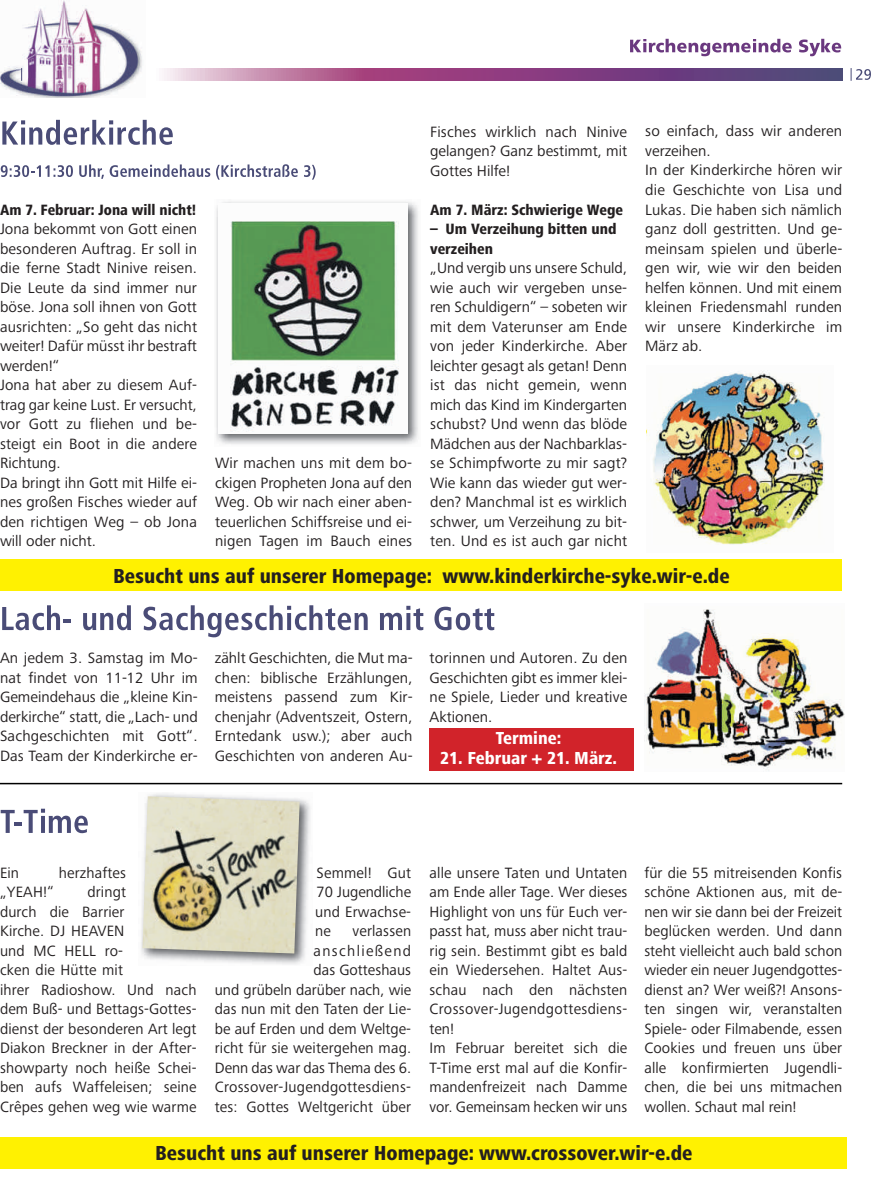
<style>
.page{position:relative;width:872px;height:1191px;background:#fff}
.page>*{position:absolute;margin:0;border:0;box-sizing:border-box;transform-origin:0 0}
.t1{font:800 condensed 21px "Frutiger Next Pro";color:#231f20}
.t2{font:800 condensed 18px "Frutiger Next Pro";color:#fff}
.t3{font:15.45px/19.5px "Frutiger Next Pro";letter-spacing:.01em;color:#231f20;text-align:justify}
.t4{font:800 condensed 15.45px/19.5px "Frutiger Next Pro";color:#231f20}
</style>
<div class="page">
<svg style="left:164px;top:68px;width:678px;height:13px;background:#92588e"></svg>
<img style="left:0;top:0;width:142px;height:98px">
<svg style="left:850px;top:68px;width:21px;height:13px"></svg>
<svg style="left:21px;top:68px;width:1px;height:13px"></svg>
<div style="left:429px;top:728px;width:205px;height:43px;background:#d1232a"></div>
<svg style="left:630px;top:39px;width:161px;height:17px"></svg>
<svg style="left:799px;top:39px;width:42px;height:17px"></svg>
<div style="left:1px;top:559px;width:841px;height:32px;background:#fff101"></div>
<img style="left:141px;top:793px;width:169px;height:172px">
<img style="left:142px;top:796px;width:158px;height:157px">
<svg style="left:2px;top:605px;width:69px;height:25px"></svg>
<svg style="left:83px;top:605px;width:48px;height:25px"></svg>
<svg style="left:143px;top:605px;width:225px;height:32px"></svg>
<svg style="left:380px;top:606px;width:43px;height:24px"></svg>
<svg style="left:434px;top:606px;width:60px;height:24px"></svg>
<img style="left:216px;top:201px;width:202px;height:243px">
<img style="left:218px;top:204px;width:189px;height:230px">
<div style="left:1px;top:1136px;width:845px;height:32px;background:#fff101"></div>
<img style="left:644px;top:609px;width:200px;height:162px">
<svg style="left:1px;top:808px;width:87px;height:25px"></svg>
<img style="left:646px;top:370px;width:179px;height:175px">
<hr style="left:0;top:783px;width:842px;height:1px;background:#000">
<svg style="left:2px;top:120px;width:171px;height:25px"></svg>
<svg style="left:1px;top:165px;width:72px;height:12px"></svg>
<svg style="left:79px;top:164px;width:25px;height:15px"></svg>
<svg style="left:110px;top:164px;width:100px;height:13px"></svg>
<svg style="left:216px;top:164px;width:82px;height:16px"></svg>
<svg style="left:304px;top:165px;width:12px;height:15px"></svg>
<p class="t4" style="left:0;top:199px;width:198px">Am 7. Februar: Jona will nicht!</p>
<p class="t3" style="left:0;top:219px;width:198px;text-align:left">Jona bekommt von Gott einen besonderen Auftrag. Er soll in die ferne Stadt Ninive reisen.<br>Die Leute da sind immer nur böse. Jona soll ihnen von Gott ausrichten: „So geht das nicht weiter! Dafür müsst ihr bestraft werden!“<br>Jona hat aber zu diesem Auf&shy;trag gar keine Lust. Er versucht, vor Gott zu fliehen und be&shy;steigt ein Boot in die andere<br>Richtung.<br>Da bringt ihn Gott mit Hilfe ei&shy;nes großen Fisches wieder auf den richtigen Weg – ob Jona will oder nicht.</p>
<p class="t3" style="left:215px;top:453px;width:199px">Wir machen uns mit dem bo&shy;ckigen Propheten Jona auf den Weg. Ob wir nach einer aben&shy;teuerlichen Schiffsreise und ei&shy;nigen Tagen im Bauch eines</p>
<p class="t3" style="left:430px;top:121px;width:198px">Fisches wirklich nach Ninive gelangen? Ganz bestimmt, mit Gottes Hilfe!</p>
<p class="t4" style="left:430px;top:199px;width:194px">Am 7. März: Schwierige Wege</p>
<p class="t4" style="left:430px;top:219px;width:188px">– Um Verzeihung bitten und verzeihen</p>
<p class="t3" style="left:430px;top:258px;width:199px">„Und vergib uns unsere Schuld, wie auch wir vergeben unse&shy;ren Schuldigern“ – sobeten wir mit dem Vaterunser am Ende von jeder Kinderkirche. Aber leichter gesagt als getan! Denn ist das nicht gemein, wenn mich das Kind im Kindergarten schubst? Und wenn das blöde Mädchen aus der Nachbarklas&shy;se Schimpfworte zu mir sagt?<br>Wie kann das wieder gut wer&shy;den? Manchmal ist es wirklich schwer, um Verzeihung zu bit&shy;ten. Und es ist auch gar nicht</p>
<p class="t3" style="left:645px;top:121px;width:199px;text-align:left">so einfach, dass wir anderen verzeihen.<br>In der Kinderkirche hören wir die Geschichte von Lisa und<br>Lukas. Die haben sich nämlich ganz doll gestritten. Und ge&shy;meinsam spielen und überle&shy;gen wir, wie wir den beiden helfen können. Und mit einem kleinen Friedensmahl runden wir unsere Kinderkirche im<br>März ab.</p>
<h1 class="t1" style="left:113px;top:563px;width:618px">Besucht uns auf unserer Homepage: www.kinderkirche-syke.wir-e.de</h1>
<p class="t3" style="left:0;top:648px;width:199px">An jedem 3. Samstag im Mo&shy;nat findet von 11-12 Uhr im Gemeindehaus die „kleine Kin&shy;derkirche“ statt, die „Lach- und Sachgeschichten mit Gott“.<br>Das Team der Kinderkirche er-</p>
<p class="t3" style="left:215px;top:648px;width:199px">zählt Geschichten, die Mut ma&shy;chen: biblische Erzählungen, meistens passend zum Kir&shy;chenjahr (Adventszeit, Ostern, Erntedank usw.); aber auch Geschichten von anderen Au-</p>
<p class="t3" style="left:429px;top:648px;width:199px">torinnen und Autoren. Zu den Geschichten gibt es immer klei&shy;ne Spiele, Lieder und kreative Aktionen.</p>
<p class="t2" style="left:496px;top:727px;width:67px">Termine:</p>
<p class="t2" style="left:440px;top:747px;width:178px">21. Februar + 21. März.</p>
<p class="t3" style="left:0;top:862px;width:21px">Ein</p>
<p class="t3" style="left:59px;top:862px;width:69px">herzhaftes</p>
<p class="t3" style="left:0;top:882px;width:56px">„YEAH!“</p>
<p class="t3" style="left:0;top:882px;width:198px;text-align:left;text-indent:87px">dringt<br>durch die Barrier<br>Kirche. DJ HEAVEN<br>und MC HELL ro-<br>cken die Hütte mit<br>ihrer Radioshow. Und nach dem Buß- und Bettags-Gottes&shy;dienst der besonderen Art legt<br>Diakon Breckner in der After&shy;showparty noch heiße Schei&shy;ben aufs Waffeleisen; seine<br>Crêpes gehen weg wie warme</p>
<p class="t3" style="left:315px;top:862px;width:98px">Semmel! Gut 70 Jugendliche und Erwachse&shy;ne</p>
<p class="t3" style="left:215px;top:921px;width:198px;text-align:right">verlassen<br>anschließend<br>das Gotteshaus<br>und grübeln darüber nach, wie das nun mit den Taten der Lie&shy;be auf Erden und dem Weltge&shy;richt für sie weitergehen mag.<br>Denn das war das Thema des 6.<br>Crossover-Jugendgottesdiens&shy;tes: Gottes Weltgericht über</p>
<p class="t3" style="left:429px;top:862px;width:199px;text-align:left">alle unsere Taten und Untaten am Ende aller Tage. Wer dieses<br>Highlight von uns für Euch ver&shy;passt hat, muss aber nicht trau&shy;rig sein. Bestimmt gibt es bald ein Wiedersehen. Haltet Aus&shy;schau nach den nächsten<br>Crossover-Jugendgottesdiens&shy;ten!<br>Im Februar bereitet sich die<br>T-Time erst mal auf die Konfir&shy;mandenfreizeit nach Damme vor. Gemeinsam hecken wir uns</p>
<p class="t3" style="left:644px;top:862px;width:199px">für die 55 mitreisenden Konfis schöne Aktionen aus, mit de&shy;nen wir sie dann bei der Freizeit beglücken werden. Und dann steht vielleicht auch bald schon wieder ein neuer Jugendgottes&shy;dienst an? Wer weiß?! Ansons&shy;ten singen wir, veranstalten Spiele- oder Filmabende, essen Cookies und freuen uns über alle konfirmierten Jugendli&shy;chen, die bei uns mitmachen wollen. Schaut mal rein!</p>
<h1 class="t1" style="left:155px;top:1140px;width:539px">Besucht uns auf unserer Homepage: www.crossover.wir-e.de</h1>
</div>
